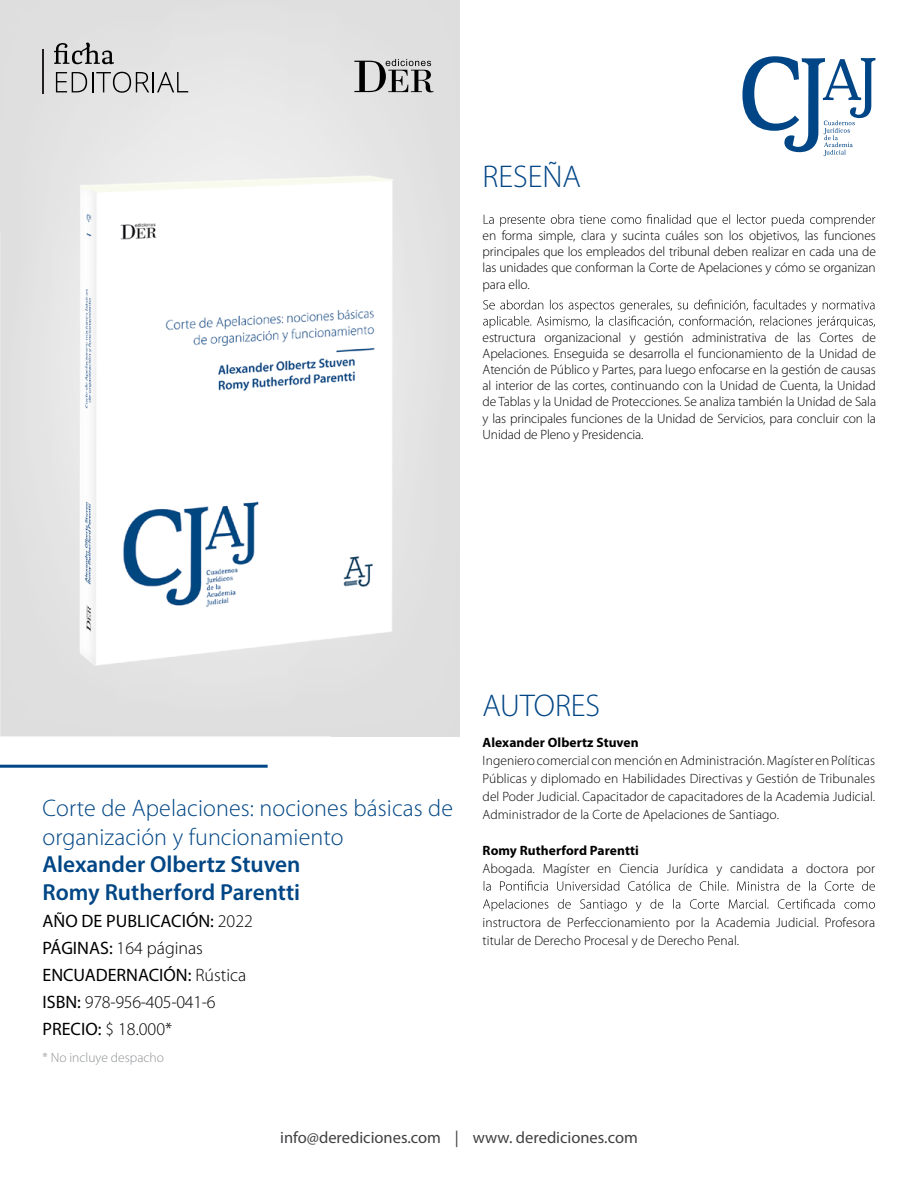
<style>
.page{position:relative;width:918px;height:1188px;background:#fff}
.page>*{position:absolute;margin:0;border:0;box-sizing:border-box;transform-origin:0 0}
.t1{font:300 31.5px "Myriad Pro";color:#004585}
.t2{font:300 24px/28.5px "Myriad Pro";letter-spacing:.005em;color:#004685}
.t3{font:600 23.25px/27.9px "Myriad Pro";color:#004685}
.t4{font:18px/27px "Myriad Pro";color:#000}
.t5{font:16.5px "Myriad Pro";color:#414042}
.t6{font:300 13.5px/16.2px "Myriad Pro";letter-spacing:.005em;color:#000;text-align:justify}
.t7{font:700 13.5px "Myriad Pro";letter-spacing:.005em;color:#000}
.t8{font:300 13.5px "Myriad Pro";color:#8f9194}
.s1{font-weight:300}
</style>
<div class="page">
<img style="left:0;top:0;width:459px;height:736px">
<svg style="left:54px;top:43px;width:60px;height:21px"></svg>
<svg style="left:56px;top:72px;width:132px;height:21px;background:#b6b5b5"></svg>
<hr style="left:43px;top:49px;width:1px;height:44px;background:#241f21">
<svg style="left:484px;top:214px;width:391px;height:12px"></svg>
<svg style="left:483px;top:300px;width:392px;height:28px"></svg>
<svg style="left:484px;top:881px;width:391px;height:10px"></svg>
<svg style="left:483px;top:899px;width:392px;height:13px"></svg>
<hr style="left:0;top:765px;width:268px;height:3px;background:#004585">
<svg style="left:354px;top:59px;width:79px;height:33px;background:#9c9c9c"></svg>
<svg style="left:742px;top:56px;width:133px;height:100px"></svg>
<img style="left:46px;top:173px;width:385px;height:531px">
<h1 class="t1" style="left:483px;top:158px;width:100px">RESEÑA</h1>
<p class="t6" style="left:483px;top:227px;width:395px">en forma simple, clara y sucinta cuáles son los objetivos, las funciones principales que los empleados del tribunal deben realizar en cada una de las unidades que conforman la Corte de Apelaciones y cómo se organizan para ello.</p>
<p class="t6" style="left:483px;top:329px;width:395px">estructura organizacional y gestión administrativa de las Cortes de Apelaciones. Enseguida se desarrolla el funcionamiento de la Unidad de Atención de Público y Partes, para luego enfocarse en la gestión de causas al interior de las cortes, continuando con la Unidad de Cuenta, la Unidad de Tablas y la Unidad de Protecciones. Se analiza también la Unidad de Sala y las principales funciones de la Unidad de Servicios, para concluir con la Unidad de Pleno y Presidencia.</p>
<h2 class="t2" style="left:43px;top:794px;width:412px">Corte de Apelaciones: nociones básicas de organización y funcionamiento</h2>
<h3 class="t3" style="left:43px;top:850px;width:260px">Alexander Olbertz Stuven<br>Romy Rutherford Parentti</h3>
<h3 class="t4" style="left:43px;top:908px;width:212px">AÑO DE PUBLICACIÓN: <span class="s1">2022<br></span>PÁGINAS: <span class="s1">164 páginas<br></span>ENCUADERNACIÓN: <span class="s1">Rústica<br></span>ISBN: <span class="s1">978-956-405-041-6<br></span>PRECIO: <span class="s1">$ 18.000*</span></h3>
<p class="t8" style="left:43px;top:1050px;width:123px">* No incluye despacho</p>
<h1 class="t1" style="left:483px;top:687px;width:119px">AUTORES</h1>
<p class="t7" style="left:483px;top:733px;width:158px">Alexander Olbertz Stuven</p>
<p class="t6" style="left:483px;top:751px;width:394px;line-height:18px">Ingeniero comercial con mención enAdministración.Magíster en Políticas Públicas y diplomado en Habilidades Directivas y Gestión de Tribunales del Poder Judicial. Capacitador de capacitadores de la Academia Judicial.<br>Administrador de la Corte de Apelaciones de Santiago.</p>
<p class="t7" style="left:483px;top:841px;width:158px">Romy Rutherford Parentti</p>
<p class="t6" style="left:483px;top:860px;width:394px">Abogada. Magíster en Ciencia Jurídica y candidata a doctora por</p>
<p class="t6" style="left:483px;top:913px;width:394px;line-height:18px">instructora de Perfeccionamiento por la Academia Judicial. Profesora titular de Derecho Procesal y de Derecho Penal.</p>
<p class="t5" style="left:280px;top:1127px;width:359px">info@derediciones.com | www. derediciones.com</p>
</div>
